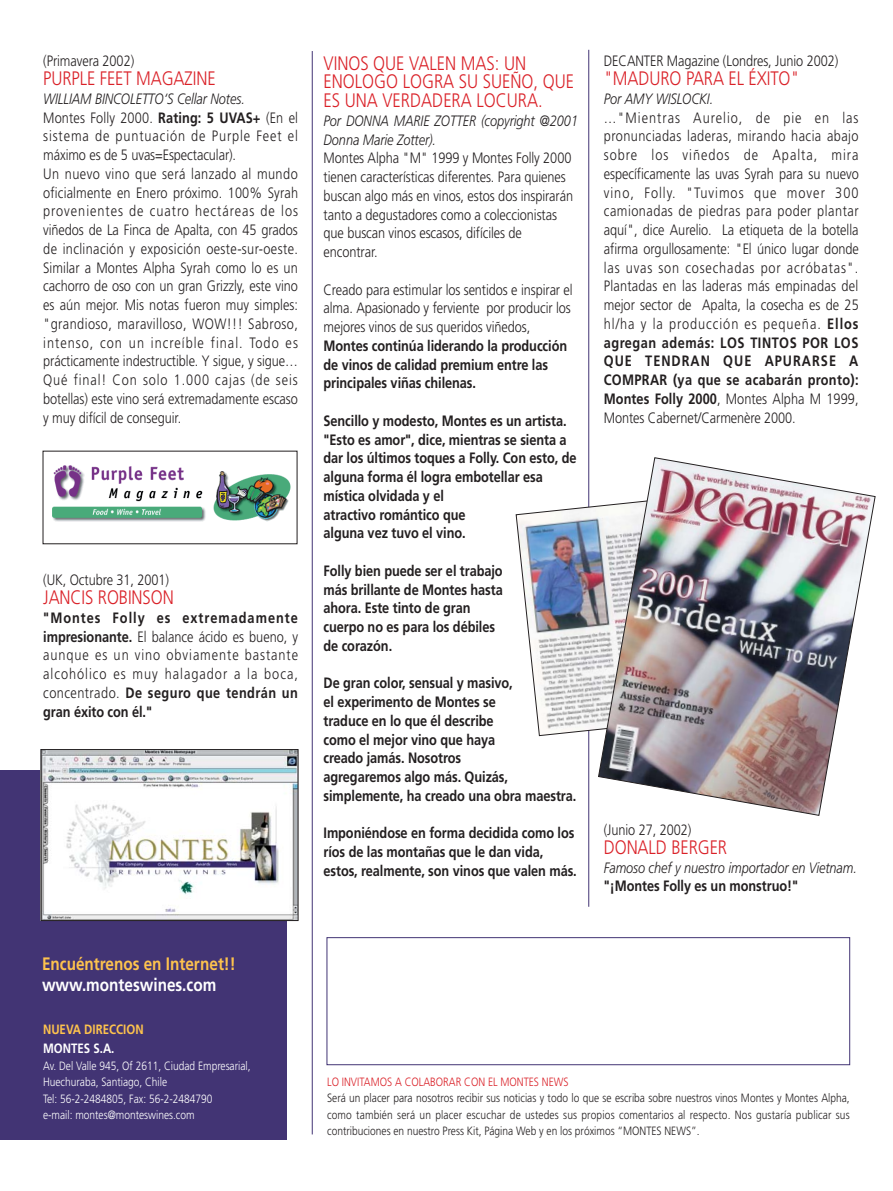
<style>
.page{position:relative;width:893px;height:1191px;background:#fff}
.page>*{position:absolute;margin:0;border:0;box-sizing:border-box;transform-origin:0 0}
.t1{font:300 19.5px/18.8px "Frutiger";letter-spacing:-.005em;color:#da2128;scale:.85 1}
.t2{font:700 18px/21px "Frutiger";color:#fec34d;scale:.85 1}
.t3{font:300 15px/18.8px "Frutiger";color:#231f20;scale:.85 1}
.t4{font:700 15px/18.8px "Frutiger";letter-spacing:-.005em;color:#231f20;scale:.85 1}
.t5{font:300 15px/18.8px "Frutiger";letter-spacing:.02em;color:#231f20;scale:.85 1}
.t6{font:italic 300 15px/18.8px "Frutiger";letter-spacing:-.005em;color:#231f20;scale:.85 1}
.t7{font:700 13.5px/19.5px "Frutiger";color:#fec34d;scale:.85 1}
.t8{font:300 12px/16.5px "Frutiger";color:#231f20;scale:.85 1}
.t9{font:300 12px/16.5px "Frutiger";color:#fff;scale:.85 1}
.s1{font-style:italic}
.s2{font-weight:700}
.s3{color:#fff}
.s4{font-weight:700;font-style:normal}
.s5{color:#da2128}
</style>
<div class="page">
<div style="left:0;top:770px;width:287px;height:370px;background:#423474"></div>
<img style="left:43px;top:751px;width:253px;height:168px">
<div style="left:41px;top:749px;width:257px;height:172px;border:1px solid #231f20"></div>
<hr style="left:312px;top:51px;width:1px;height:1083px;background:#423474">
<hr style="left:588px;top:50px;width:1px;height:857px;background:#423474">
<div style="left:326px;top:937px;width:524px;height:128px;border:1px solid #423474"></div>
<img style="left:52px;top:465px;width:239px;height:57px">
<img style="left:515px;top:488px;width:83px;height:248px">
<img style="left:598px;top:457px;width:277px;height:359px">
<p class="t3" style="left:43px;top:53px;width:108px">(Primavera 2002)</p>
<p class="t1" style="left:43px;top:70px;width:204px">PURPLE FEET MAGAZINE</p>
<p class="t3" style="left:43px;top:90px;width:301px"><span class="s1">WILLIAM BINCOLETTO‘S Cellar Notes.<br></span>Montes Folly 2000. <span class="s2">Rating: 5 UVAS+</span> (En el sistema de puntuación de Purple Feet el máximo es de 5 uvas=Espectacular).<br>Un nuevo vino que será lanzado al mundo oficialmente en Enero próximo. 100% Syrah provenientes de cuatro hectáreas de los viñedos de La Finca de Apalta, con 45 grados de inclinación y exposición oeste-sur-oeste.<br>Similar a Montes Alpha Syrah como lo es un cachorro de oso con un gran Grizzly, este vino es aún mejor. Mis notas fueron muy simples: "grandioso, maravilloso, WOW!!! Sabroso, intenso, con un increíble final. Todo es prácticamente indestructible. Y sigue, y sigue… Qué final! Con solo 1.000 cajas (de seis botellas) este vino será extremadamente escaso y muy difícil de conseguir.</p>
<p class="t3" style="left:43px;top:572px;width:149px">(UK, Octubre 31, 2001)</p>
<p class="t1" style="left:43px;top:589px;width:155px">JANCIS ROBINSON</p>
<p class="t3" style="left:43px;top:609px;width:301px;text-align:justify"><span class="s2">"Montes Folly es extremadamente impresionante.</span> El balance ácido es bueno, y aunque es un vino obviamente bastante alcohólico es muy halagador a la boca, concentrado. <span class="s2">De seguro que tendrán un gran éxito con él."</span></p>
<p class="t2" style="left:42px;top:955px;width:229px">Encuéntrenos en Internet!! <span class="s3">www.monteswines.com</span></p>
<p class="t7" style="left:43px;top:1020px;width:120px">NUEVA DIRECCION<br><span class="s3">MONTES S.A.</span></p>
<p class="t9" style="left:43px;top:1058px;width:246px">Av. Del Valle 945, Of 2611, Ciudad Empresarial, Huechuraba, Santiago, Chile<br>Tel: 56-2-2484805, Fax: 56-2-2484790<br>e-mail: montes@monteswines.com</p>
<p class="t1" style="left:323px;top:55px;width:296px">VINOS QUE VALEN MAS: UN<br>ENOLOGO LOGRA SU SUEÑO, QUE<br>ES UNA VERDADERA LOCURA.</p>
<p class="t3" style="left:323px;top:113px;width:301px"><span class="s1">Por DONNA MARIE ZOTTER (copyright @2001<br>Donna Marie Zotter).<br></span>Montes Alpha "M" 1999 y Montes Folly 2000 tienen características diferentes. Para quienes buscan algo más en vinos, estos dos inspirarán tanto a degustadores como a coleccionistas que buscan vinos escasos, difíciles de encontrar.</p>
<p class="t3" style="left:323px;top:281px;width:295px">Creado para estimular los sentidos e inspirar el alma. Apasionado y ferviente por producir los mejores vinos de sus queridos viñedos, <span class="s2">Montes continúa liderando la producción de vinos de calidad premium entre las principales viñas chilenas.</span></p>
<p class="t4" style="left:323px;top:413px;width:299px">Sencillo y modesto, Montes es un artista. "Esto es amor", dice, mientras se sienta a dar los últimos toques a Folly. Con esto, de alguna forma él logra embotellar esa mística olvidada y el<br>atractivo romántico que<br>alguna vez tuvo el vino.</p>
<p class="t4" style="left:323px;top:563px;width:212px">Folly bien puede ser el trabajo más brillante de Montes hasta ahora. Este tinto de gran cuerpo no es para los débiles de corazón.</p>
<p class="t4" style="left:323px;top:675px;width:299px">De gran color, sensual y masivo,<br>el experimento de Montes se<br>traduce en lo que él describe<br>como el mejor vino que haya<br>creado jamás. Nosotros<br>agregaremos algo más. Quizás, simplemente, ha creado una obra maestra.</p>
<p class="t4" style="left:323px;top:825px;width:299px">Imponiéndose en forma decidida como los ríos de las montañas que le dan vida, estos, realmente, son vinos que valen más.</p>
<p class="t3" style="left:603px;top:53px;width:277px">DECANTER Magazine (Londres, Junio 2002)</p>
<p class="t1" style="left:603px;top:70px;width:232px">"MADURO PARA EL ÉXITO"</p>
<p class="t5" style="left:603px;top:90px;width:301px"><span class="s1">Por AMY WISLOCKI.<br></span>…"Mientras Aurelio, de pie en las pronunciadas laderas, mirando hacia abajo sobre los viñedos de Apalta, mira específicamente las uvas Syrah para su nuevo vino, Folly. "Tuvimos que mover 300 camionadas de piedras para poder plantar aquí", dice Aurelio. La etiqueta de la botella afirma orgullosamente: "El único lugar donde las uvas son cosechadas por acróbatas".<br>Plantadas en las laderas más empinadas del mejor sector de Apalta, la cosecha es de 25 hl/ha y la producción es pequeña. <span class="s2">Ellos agregan además: LOS TINTOS POR LOS QUE TENDRAN QUE APURARSE A COMPRAR (ya que se acabarán pronto):<br>Montes Folly 2000</span>, Montes Alpha M 1999, Montes Cabernet/Carmenère 2000.</p>
<p class="t3" style="left:603px;top:822px;width:104px">(Junio 27, 2002)</p>
<p class="t1" style="left:603px;top:839px;width:147px">DONALD BERGER</p>
<p class="t6" style="left:603px;top:859px;width:299px">Famoso chef y nuestro importador en Vietnam. <span class="s4">"¡Montes Folly es un monstruo!"</span></p>
<p class="t8" style="left:327px;top:1074px;width:616px"><span class="s5">LO INVITAMOS A COLABORAR CON EL MONTES NEWS<br></span>Será un placer para nosotros recibir sus noticias y todo lo que se escriba sobre nuestros vinos Montes y Montes Alpha, como también será un placer escuchar de ustedes sus propios comentarios al respecto. Nos gustaría publicar sus contribuciones en nuestro Press Kit, Página Web y en los próximos “MONTES NEWS”.</p>
</div>
